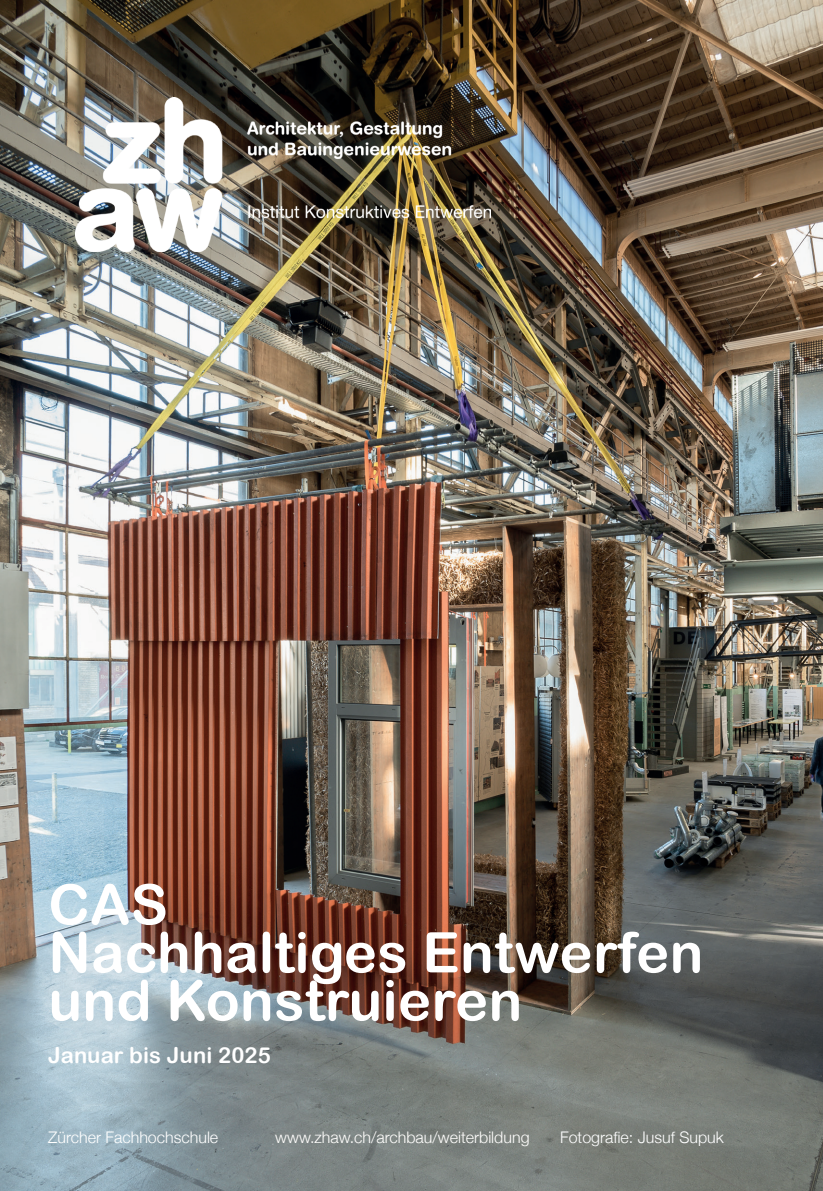
<style>
.page{position:relative;width:823px;height:1191px;background:#fff}
.page>*{position:absolute;margin:0;border:0;box-sizing:border-box;transform-origin:0 0}
.t1{font:56px/48px "Arial Rounded MT Bold";letter-spacing:.005em;color:#fff}
.t2{font:22px "Arial Rounded MT Bold";letter-spacing:.005em;color:#fff}
.t3{font:300 16px "Helvetica Neue";color:#fff}
.t4{font:300 16px "Helvetica Neue";color:#fffefc}
</style>
<div class="page">
<img style="left:0;top:0;width:822px;height:1191px">
<img style="left:75px;top:98px;width:415px;height:153px">
<h1 class="t1" style="left:48px;top:879px;width:656px">CAS<br>Nachhaltiges Entwerfen und Konstruieren</h1>
<h2 class="t2" style="left:48px;top:1042px;width:224px">Januar bis Juni 2025</h2>
<p class="t3" style="left:48px;top:1124px;width:171px">Zürcher Fachhochschule</p>
<p class="t4" style="left:275px;top:1124px;width:256px">www.zhaw.ch/archbau/weiterbildung</p>
<p class="t3" style="left:559px;top:1124px;width:165px">Fotografie: Jusuf Supuk</p>
</div>
